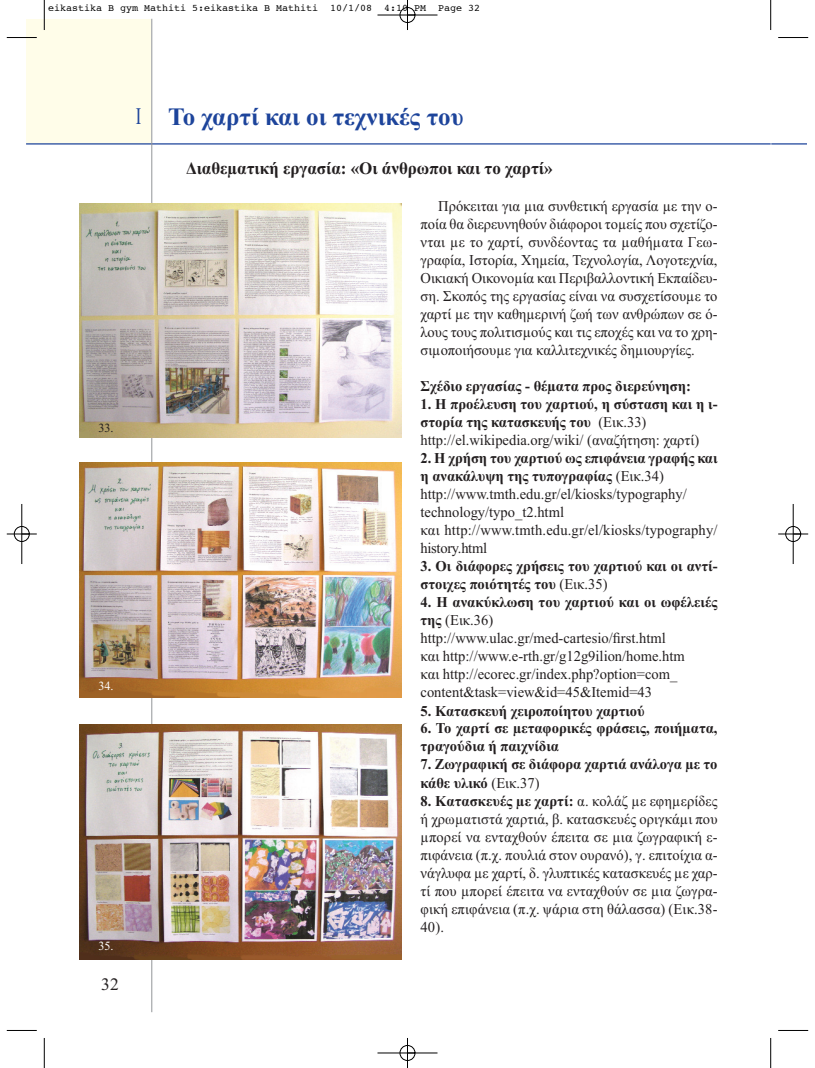
<style>
.page{position:relative;width:815px;height:1068px;background:#fff}
.page>*{position:absolute;margin:0;border:0;box-sizing:border-box;transform-origin:0 0}
.t1{font:700 25px "Times New Roman";color:#1d449b}
.t2{font:700 17.5px "Times New Roman";color:#231f20}
.t3{font:17.5px "Times New Roman";color:#231f20}
.t4{font:15px/18px "Times New Roman";color:#231f20;text-align:justify}
.t5{font:700 15px/18.1px "Times New Roman";color:#231f20}
.t6{font:12.5px "Times New Roman";color:#fff}
.t7{font:12.5px "Times New Roman";color:#231f20}
.t8{font:10px "Courier";color:#000}
.s1{font-weight:400;font-size:23.75px}
.s2{font-weight:400}
.s3{font-weight:700}
</style>
<div class="page">
<hr style="left:771px;top:143px;width:35px;height:1px;background:#1d449b">
<div style="left:26px;top:19px;width:125px;height:125px;background:#fffde9"></div>
<hr style="left:26px;top:143px;width:745px;height:1px;background:#1d449b">
<hr style="left:151px;top:19px;width:1px;height:992px;background:#939598">
<img style="left:79px;top:203px;width:323px;height:235px">
<img style="left:79px;top:463px;width:323px;height:234px">
<img style="left:79px;top:724px;width:323px;height:234px">
<hr style="left:44px;top:0;width:1px;height:30px;background:#000">
<hr style="left:7px;top:37px;width:30px;height:1px;background:#000">
<hr style="left:770px;top:0;width:1px;height:30px;background:#000">
<hr style="left:778px;top:37px;width:30px;height:1px;background:#000">
<hr style="left:44px;top:1037px;width:1px;height:30px;background:#000">
<hr style="left:7px;top:1029px;width:30px;height:1px;background:#000">
<hr style="left:770px;top:1037px;width:1px;height:30px;background:#000">
<hr style="left:778px;top:1029px;width:30px;height:1px;background:#000">
<div style="left:14px;top:526px;width:16px;height:15px;border:1px solid #fff;border-radius:50%"></div>
<div style="left:785px;top:526px;width:16px;height:15px;border:1px solid #fff;border-radius:50%"></div>
<hr style="left:377px;top:15px;width:60px;height:1px;background:#000">
<hr style="left:377px;top:1052px;width:60px;height:1px;background:#000">
<hr style="left:22px;top:504px;width:1px;height:60px;background:#000">
<hr style="left:793px;top:504px;width:1px;height:60px;background:#000">
<hr style="left:407px;top:0;width:1px;height:30px;background:#000">
<hr style="left:407px;top:1037px;width:1px;height:30px;background:#000">
<hr style="left:7px;top:533px;width:30px;height:1px;background:#000">
<hr style="left:778px;top:533px;width:30px;height:1px;background:#000">
<div style="left:400px;top:7px;width:15px;height:16px;border:1px solid #000;border-radius:50%"></div>
<div style="left:400px;top:1044px;width:15px;height:16px;border:1px solid #000;border-radius:50%"></div>
<div style="left:14px;top:526px;width:15px;height:15px;border:1px solid #000;border-radius:50%"></div>
<div style="left:786px;top:526px;width:15px;height:15px;border:1px solid #000;border-radius:50%"></div>
<p class="t8" style="left:48px;top:4px;width:433px">eikastika B gym Mathiti 5:eikastika B Mathiti 10/1/08 4:10 PM Page 32</p>
<p class="t7" style="left:98px;top:423px;width:17px">33.</p>
<p class="t6" style="left:98px;top:681px;width:17px">34.</p>
<p class="t6" style="left:98px;top:941px;width:17px">35.</p>
<p class="t3" style="left:101px;top:977px;width:19px">32</p>
<h1 class="t1" style="left:136px;top:101px;width:330px"><span class="s1">I</span> Το χαρτί και οι τεχνικές του</h1>
<p class="t2" style="left:186px;top:157px;width:368px">Διαθεµατική εργασία: «Οι άνθρωποι και το χαρτί»</p>
<p class="t4" style="left:421px;top:198px;width:298px;text-indent:18px">Πρόκειται για µια συνθετική εργασία µε την ο&shy;ποία θα διερευνηθούν διάφοροι τοµείς που σχετίζο&shy;νται µε το χαρτί, συνδέοντας τα µαθήµατα Γεω&shy;γραφία, Ιστορία, Χηµεία, Τεχνολογία, Λογοτεχνία, Οικιακή Οικονοµία και Περιβαλλοντική Εκπαίδευ&shy;ση. Σκοπός της εργασίας είναι να συσχετίσουµε το χαρτί µε την καθηµερινή ζωή των ανθρώπων σε ό&shy;λους τους πολιτισµούς και τις εποχές και να το χρη&shy;σιµοποιήσουµε για καλλιτεχνικές δηµιουργίες.</p>
<p class="t5" style="left:421px;top:376px;width:272px">Σχέδιο εργασίας - θέµατα προς διερεύνηση:</p>
<p class="t5" style="left:421px;top:394px;width:298px">1. Η προέλευση του χαρτιού, η σύσταση και η ι&shy;στορία της κατασκευής του <span class="s2">(Εικ.33) http://el.wikipedia.org/wiki/ (αναζήτηση: χαρτί)</span></p>
<p class="t4" style="left:421px;top:450px;width:298px;text-align:left"><span class="s3">2. Η χρήση του χαρτιού ως επιφάνεια γραφής και η ανακάλυψη της τυπογραφίας</span> (Εικ.34) http://www.tmth.edu.gr/el/kiosks/typography/ technology/typo_t2.html<br>και http://www.tmth.edu.gr/el/kiosks/typography/ history.html</p>
<p class="t5" style="left:421px;top:556px;width:298px">3. Οι διάφορες χρήσεις του χαρτιού και οι αντί&shy;στοιχες ποιότητές του <span class="s2">(Εικ.35)</span></p>
<p class="t4" style="left:421px;top:594px;width:298px;text-align:left"><span class="s3">4. Η ανακύκλωση του χαρτιού και οι ωφέλειές της</span> (Εικ.36) http://www.ulac.gr/med-cartesio/first.html<br>και http://www.e-rth.gr/g12g9ilion/home.htm<br>και http://ecorec.gr/index.php?option=com_ content&amp;task=view&amp;id=45&amp;Itemid=43</p>
<p class="t5" style="left:421px;top:701px;width:226px">5. Κατασκευή χειροποίητου χαρτιού</p>
<p class="t5" style="left:421px;top:718px;width:298px">6. Το χαρτί σε µεταφορικές φράσεις, ποιήµατα, τραγούδια ή παιχνίδια</p>
<p class="t5" style="left:421px;top:754px;width:298px">7. Ζωγραφική σε διάφορα χαρτιά ανάλογα µε το κάθε υλικό <span class="s2">(Εικ.37)</span></p>
<p class="t4" style="left:421px;top:792px;width:299px"><span class="s3">8. Κατασκευές µε χαρτί:</span> α. κολάζ µε εφηµερίδες ή χρωµατιστά χαρτιά, β. κατασκευές οριγκάµι που µπορεί να ενταχθούν έπειτα σε µια ζωγραφική ε&shy;πιφάνεια (π.χ. πουλιά στον ουρανό), γ. επιτοίχια α&shy;νάγλυφα µε χαρτί, δ. γλυπτικές κατασκευές µε χαρ&shy;τί που µπορεί έπειτα να ενταχθούν σε µια ζωγρα&shy;φική επιφάνεια (π.χ. ψάρια στη θάλασσα) (Εικ.38- 40).</p>
</div>
